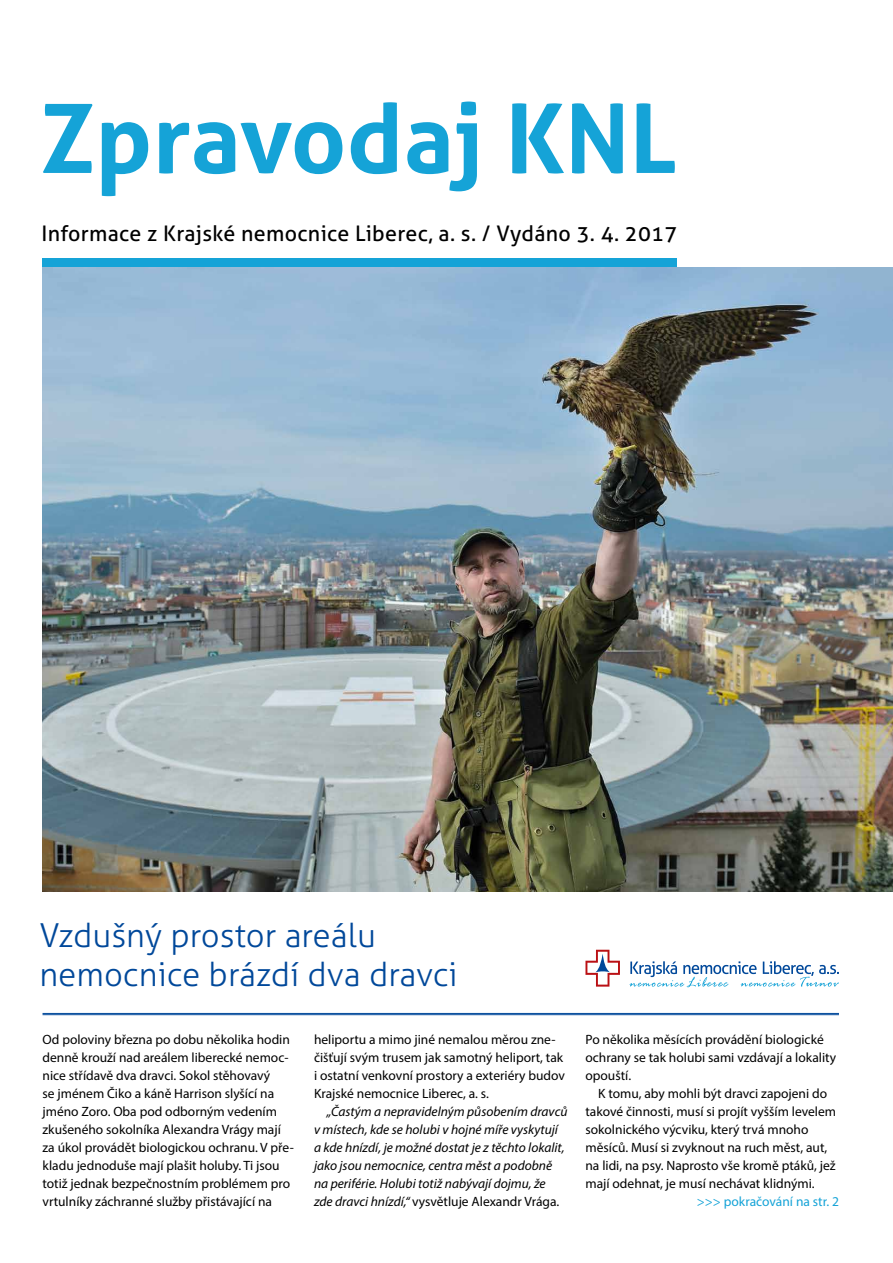
<style>
.page{position:relative;width:893px;height:1263px;background:#fff}
.page>*{position:absolute;margin:0;border:0;box-sizing:border-box;transform-origin:0 0}
.t1{font:700 96px "Aller";letter-spacing:.005em;color:#15a3d7}
.t2{font:300 33px/39.6px "Aller";color:#00489a}
.t3{font:21.45px "Aller";letter-spacing:.015em;color:#000}
.t4{font:13.5px/18px "Myriad Pro";color:#000}
.t5{font:italic 13.5px/18px "Myriad Pro";color:#000}
.t6{font:13.5px "Myriad Pro";color:#15a3d7}
.s1{font-style:normal}
</style>
<div class="page">
<img style="left:43px;top:267px;width:850px;height:624px">
<div style="left:43px;top:259px;width:634px;height:8px;background:#15a3d7"></div>
<hr style="left:43px;top:1013px;width:796px;height:1px;background:#00489a">
<hr style="left:43px;top:1014px;width:796px;height:1px;background:#00489a">
<svg style="left:630px;top:961px;width:209px;height:26px"></svg>
<svg style="left:585px;top:950px;width:35px;height:36px"></svg>
<h1 class="t1" style="left:39px;top:80px;width:639px">Zpravodaj KNL</h1>
<h3 class="t3" style="left:41px;top:220px;width:637px">Informace z Krajské nemocnice Liberec, a. s. / Vydáno 3. 4. 2017</h3>
<h2 class="t2" style="left:39px;top:915px;width:420px">Vzdušný prostor areálu nemocnice brázdí dva dravci</h2>
<p class="t4" style="left:43px;top:1030px;width:253px">Od poloviny března po dobu několika hodin denně krouží nad areálem liberecké nemoc&shy;nice střídavě dva dravci. Sokol stěhovavý<br>se jménem Čiko a káně Harrison slyšící na jméno Zoro. Oba pod odborným vedením zkušeného sokolníka Alexandra Vrágy mají za úkol provádět biologickou ochranu. V pře&shy;kladu jednoduše mají plašit holuby. Ti jsou totiž jednak bezpečnostním problémem pro vrtulníky záchranné služby přistávající na</p>
<p class="t4" style="left:314px;top:1030px;width:253px">heliportu a mimo jiné nemalou měrou zne&shy;čišťují svým trusem jak samotný heliport, tak i ostatní venkovní prostory a exteriéry budov Krajské nemocnice Liberec, a. s.</p>
<p class="t5" style="left:314px;top:1102px;width:255px;text-indent:13px">„Častým a nepravidelným působením dravců v místech, kde se holubi v hojné míře vyskytují a kde hnízdí, je možné dostat je z těchto lokalit, jako jsou nemocnice, centra měst a podobně na periférie. Holubi totiž nabývají dojmu, že zde dravci hnízdí,“ <span class="s1">vysvětluje Alexandr Vrága.</span></p>
<p class="t4" style="left:585px;top:1030px;width:252px">Po několika měsících provádění biologické ochrany se tak holubi sami vzdávají a lokality opouští.</p>
<p class="t4" style="left:585px;top:1084px;width:252px;text-indent:13px">K tomu, aby mohli být dravci zapojeni do takové činnosti, musí si projít vyšším levelem sokolnického výcviku, který trvá mnoho měsíců. Musí si zvyknout na ruch měst, aut, na lidi, na psy. Naprosto vše kromě ptáků, jež mají odehnat, je musí nechávat klidnými.</p>
<p class="t6" style="left:697px;top:1193px;width:144px">&gt;&gt;&gt; pokračování na str. 2</p>
</div>
